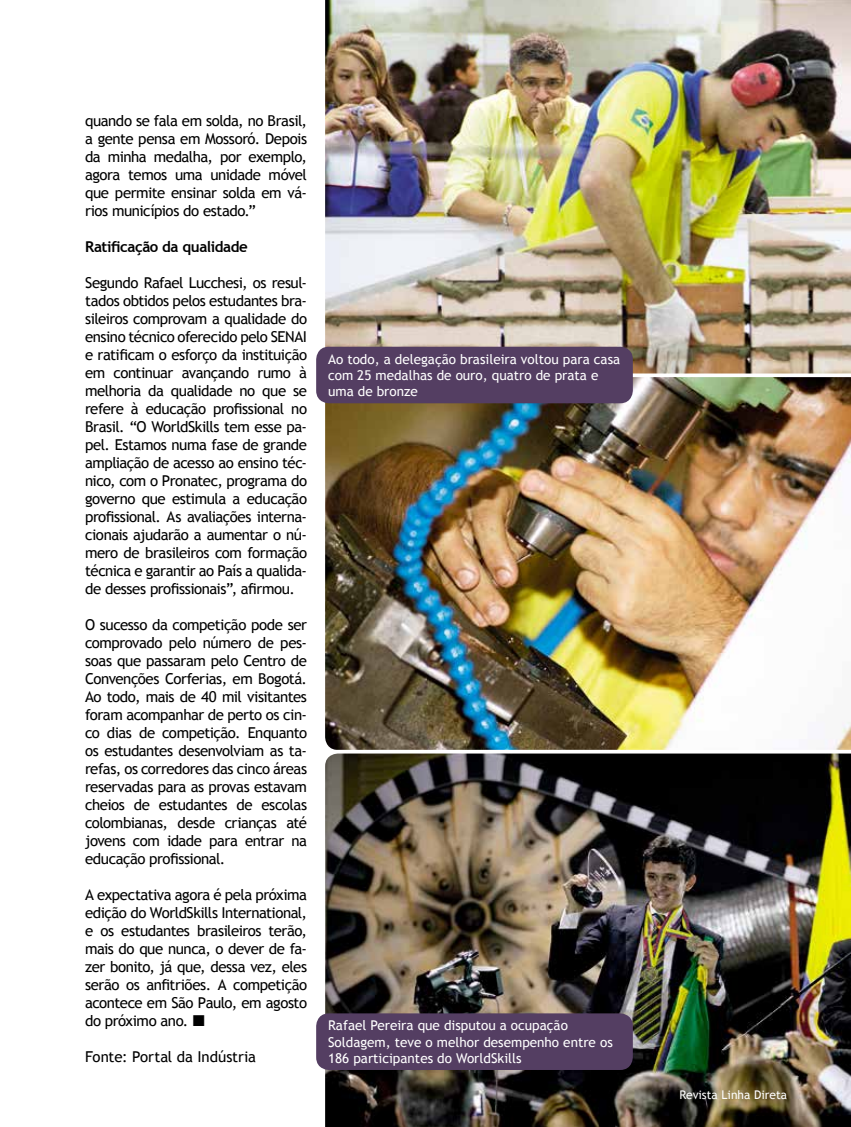
<style>
.page{position:relative;width:851px;height:1127px;background:#fff}
.page>*{position:absolute;margin:0;border:0;box-sizing:border-box;transform-origin:0 0}
.t1{font:15px/18px "Trebuchet MS";letter-spacing:-.03em;color:#000;text-align:justify}
.t2{font:15px "Trebuchet MS";letter-spacing:-.005em;color:#000}
.t3{font:700 15px "Trebuchet MS";letter-spacing:-.025em;color:#000}
.t4{font:13.5px/16.2px "Trebuchet MS";color:#fff}
.t5{font:12px "Trebuchet MS";color:#fff}
</style>
<div class="page">
<img style="left:325px;top:0;width:525px;height:373px">
<img style="left:325px;top:377px;width:525px;height:373px">
<img style="left:325px;top:753px;width:525px;height:374px">
<div style="left:316px;top:347px;width:316px;height:56px;background:#543e62;border-radius:13px"></div>
<div style="left:316px;top:1013px;width:316px;height:57px;background:#543e62;border-radius:13px"></div>
<p class="t1" style="left:85px;top:112px;width:223px">quando se fala em solda, no Brasil, a gente pensa em Mossoró. Depois da minha medalha, por exemplo, agora temos uma unidade móvel que permite ensinar solda em vá&shy;rios municípios do estado.”</p>
<p class="t3" style="left:85px;top:237px;width:164px">Ratificação da qualidade</p>
<p class="t1" style="left:85px;top:274px;width:223px">Segundo Rafael Lucchesi, os resul&shy;tados obtidos pelos estudantes bra&shy;sileiros comprovam a qualidade do ensino técnico oferecido pelo SENAI e ratificam o esforço da instituição em continuar avançando rumo à melhoria da qualidade no que se refere à educação profissional no Brasil. “O WorldSkills tem esse pa&shy;pel. Estamos numa fase de grande ampliação de acesso ao ensino téc&shy;nico, com o Pronatec, programa do governo que estimula a educação profissional. As avaliações interna&shy;cionais ajudarão a aumentar o nú&shy;mero de brasileiros com formação técnica e garantir ao País a qualida&shy;de desses profissionais”, afirmou.</p>
<p class="t1" style="left:85px;top:616px;width:223px">O sucesso da competição pode ser comprovado pelo número de pes&shy;soas que passaram pelo Centro de Convenções Corferias, em Bogotá.<br>Ao todo, mais de 40 mil visitantes foram acompanhar de perto os cin&shy;co dias de competição. Enquanto os estudantes desenvolviam as ta&shy;refas, os corredores das cinco áreas reservadas para as provas estavam cheios de estudantes de escolas colombianas, desde crianças até jovens com idade para entrar na educação profissional.</p>
<p class="t1" style="left:85px;top:886px;width:223px">A expectativa agora é pela próxima edição do WorldSkills International, e os estudantes brasileiros terão, mais do que nunca, o dever de fa&shy;zer bonito, já que, dessa vez, eles serão os anfitriões. A competição acontece em São Paulo, em agosto do próximo ano.</p>
<p class="t2" style="left:85px;top:1048px;width:172px">Fonte: Portal da Indústria</p>
<p class="t4" style="left:328px;top:351px;width:293px">Ao todo, a delegação brasileira voltou para casa com 25 medalhas de ouro, quatro de prata e uma de bronze</p>
<p class="t4" style="left:328px;top:1018px;width:286px">Rafael Pereira que disputou a ocupação<br>Soldagem, teve o melhor desempenho entre os<br>186 participantes do WorldSkills</p>
<p class="t5" style="left:679px;top:1088px;width:109px">Revista Linha Direta</p>
</div>
